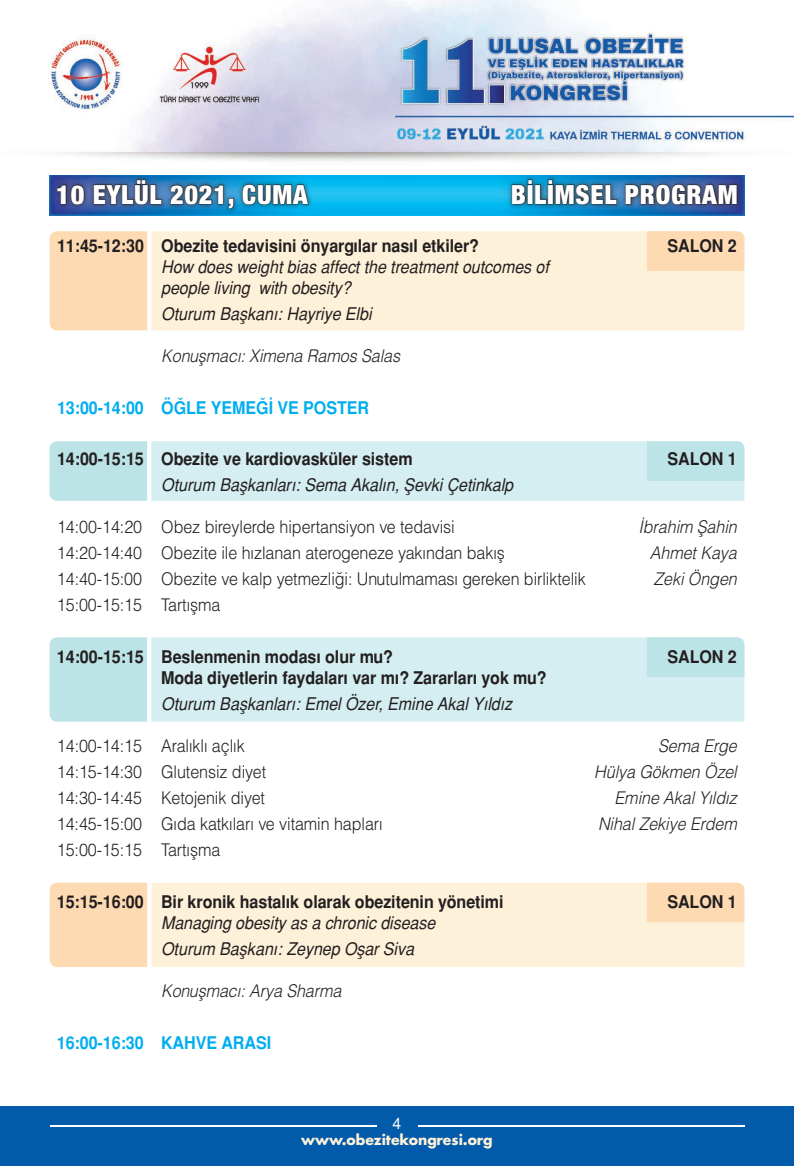
<style>
.page{position:relative;width:794px;height:1166px;background:#fff}
.page>*{position:absolute;margin:0;border:0;box-sizing:border-box;transform-origin:0 0}
.t1{font:900 condensed 26.25px "Helvetica Neue";letter-spacing:.03em;color:#fff}
.t2{font:17.5px "Helvetica Light Normal Tr";letter-spacing:-.005em;color:#231f20;scale:.92 1}
.t3{font:700 17.5px "Helvetica Tr";letter-spacing:-.005em;color:#231f20;scale:.92 1}
.t4{font:italic 17.5px/21px "Helvetica Tr";letter-spacing:-.005em;color:#231f20;scale:.92 1}
.t5{font:17.5px "Helvetica Light Italic Tr";letter-spacing:-.005em;color:#231f20;scale:.92 1}
.t6{font:700 17.5px "Helvetica Tr";letter-spacing:-.005em;color:#00aeef;scale:.92 1}
.t7{font:15.75px "Helvetica Normal Tr";color:#fff}
.t8{font:14px "Futura Bold Tr";color:#fef1d9}
</style>
<div class="page">
<img style="left:48px;top:0;width:746px;height:967px">
<div style="left:0;top:1106px;width:794px;height:60px;background:#015aaa"></div>
<hr style="left:417px;top:1125px;width:327px;height:1px;background:#fff">
<hr style="left:50px;top:1125px;width:326px;height:1px;background:#fff">
<div style="left:50px;top:882px;width:97px;height:85px;background:#fedab3"></div>
<div style="left:151px;top:882px;width:593px;height:85px;background:#fef1d9"></div>
<div style="left:647px;top:882px;width:97px;height:40px;background:#fedab3"></div>
<div style="left:50px;top:231px;width:97px;height:99px;background:#fedab3"></div>
<div style="left:151px;top:231px;width:593px;height:99px;background:#fef1d9"></div>
<div style="left:647px;top:231px;width:97px;height:40px;background:#fedab3"></div>
<svg style="left:50px;top:441px;width:694px;height:60px;background:#cfebee"></svg>
<div style="left:50px;top:637px;width:97px;height:85px;background:#bce3e5"></div>
<div style="left:151px;top:637px;width:593px;height:85px;background:#d5eef1"></div>
<div style="left:647px;top:637px;width:97px;height:40px;background:#bce3e5"></div>
<img style="left:50px;top:175px;width:694px;height:40px">
<div style="left:52px;top:174px;width:690px;height:40px;background:#231f20;opacity:.75"></div>
<svg style="left:57px;top:184px;width:28px;height:21px"></svg>
<svg style="left:93px;top:179px;width:69px;height:26px;background:#354b6e"></svg>
<svg style="left:170px;top:184px;width:64px;height:25px;background:#295d7d"></svg>
<svg style="left:242px;top:178px;width:67px;height:28px;background:#186784"></svg>
<svg style="left:511px;top:180px;width:106px;height:26px;background:#225a75"></svg>
<svg style="left:625px;top:174px;width:112px;height:32px;background:#354e75"></svg>
<h1 class="t1" style="left:56px;top:173px;width:253px">10 EYLÜL 2021, CUMA</h1>
<h1 class="t1" style="left:511px;top:173px;width:228px">BİLİMSEL PROGRAM</h1>
<p class="t3" style="left:57px;top:235px;width:460px">11:45-12:30 Obezite tedavisini önyargılar nasıl etkiler?</p>
<p class="t3" style="left:667px;top:235px;width:77px">SALON 2</p>
<p class="t4" style="left:161px;top:256px;width:423px">How does weight bias affect the treatment outcomes of people living with obesity?</p>
<p class="t4" style="left:161px;top:303px;width:230px">Oturum Başkanı: Hayriye Elbi</p>
<p class="t5" style="left:161px;top:344px;width:261px">Konuşmacı: Ximena Ramos Salas</p>
<p class="t6" style="left:57px;top:397px;width:341px">13:00-14:00 ÖĞLE YEMEĞİ VE POSTER</p>
<p class="t3" style="left:57px;top:449px;width:388px">14:00-15:15 Obezite ve kardiovasküler sistem</p>
<p class="t3" style="left:667px;top:449px;width:77px">SALON 1</p>
<p class="t4" style="left:161px;top:475px;width:384px">Oturum Başkanları: Sema Akalın, Şevki Çetinkalp</p>
<p class="t2" style="left:57px;top:516px;width:434px">14:00-14:20 Obez bireylerde hipertansiyon ve tedavisi</p>
<p class="t5" style="left:638px;top:516px;width:108px">İbrahim Şahin</p>
<p class="t2" style="left:57px;top:542px;width:488px">14:20-14:40 Obezite ile hızlanan aterogeneze yakından bakış</p>
<p class="t5" style="left:650px;top:542px;width:96px">Ahmet Kaya</p>
<p class="t2" style="left:57px;top:568px;width:576px">14:40-15:00 Obezite ve kalp yetmezliği: Unutulmaması gereken birliktelik</p>
<p class="t5" style="left:653px;top:568px;width:92px">Zeki Öngen</p>
<p class="t2" style="left:57px;top:594px;width:179px">15:00-15:15 Tartışma</p>
<p class="t3" style="left:57px;top:646px;width:367px">14:00-15:15 Beslenmenin modası olur mu?</p>
<p class="t3" style="left:667px;top:646px;width:77px">SALON 2</p>
<p class="t3" style="left:161px;top:667px;width:420px">Moda diyetlerin faydaları var mı? Zararları yok mu?</p>
<p class="t4" style="left:161px;top:693px;width:383px">Oturum Başkanları: Emel Özer, Emine Akal Yıldız</p>
<p class="t2" style="left:57px;top:735px;width:206px">14:00-14:15 Aralıklı açlık</p>
<p class="t5" style="left:658px;top:735px;width:87px">Sema Erge</p>
<p class="t2" style="left:57px;top:761px;width:229px">14:15-14:30 Glutensiz diyet</p>
<p class="t5" style="left:594px;top:761px;width:156px">Hülya Gökmen Özel</p>
<p class="t2" style="left:57px;top:787px;width:228px">14:30-14:45 Ketojenik diyet</p>
<p class="t5" style="left:614px;top:787px;width:134px">Emine Akal Yıldız</p>
<p class="t2" style="left:57px;top:813px;width:356px">14:45-15:00 Gıda katkıları ve vitamin hapları</p>
<p class="t5" style="left:598px;top:813px;width:152px">Nihal Zekiye Erdem</p>
<p class="t2" style="left:57px;top:839px;width:179px">15:00-15:15 Tartışma</p>
<p class="t3" style="left:57px;top:891px;width:487px">15:15-16:00 Bir kronik hastalık olarak obezitenin yönetimi</p>
<p class="t3" style="left:667px;top:891px;width:77px">SALON 1</p>
<p class="t4" style="left:161px;top:910px;width:300px;line-height:25.9px">Managing obesity as a chronic disease<br>Oturum Başkanı: Zeynep Oşar Siva</p>
<p class="t5" style="left:161px;top:980px;width:197px">Konuşmacı: Arya Sharma</p>
<p class="t6" style="left:57px;top:1032px;width:234px">16:00-16:30 KAHVE ARASI</p>
<p class="t7" style="left:392px;top:1114px;width:10px">4</p>
<p class="t8" style="left:301px;top:1130px;width:193px">www.obezitekongresi.org</p>
</div>
